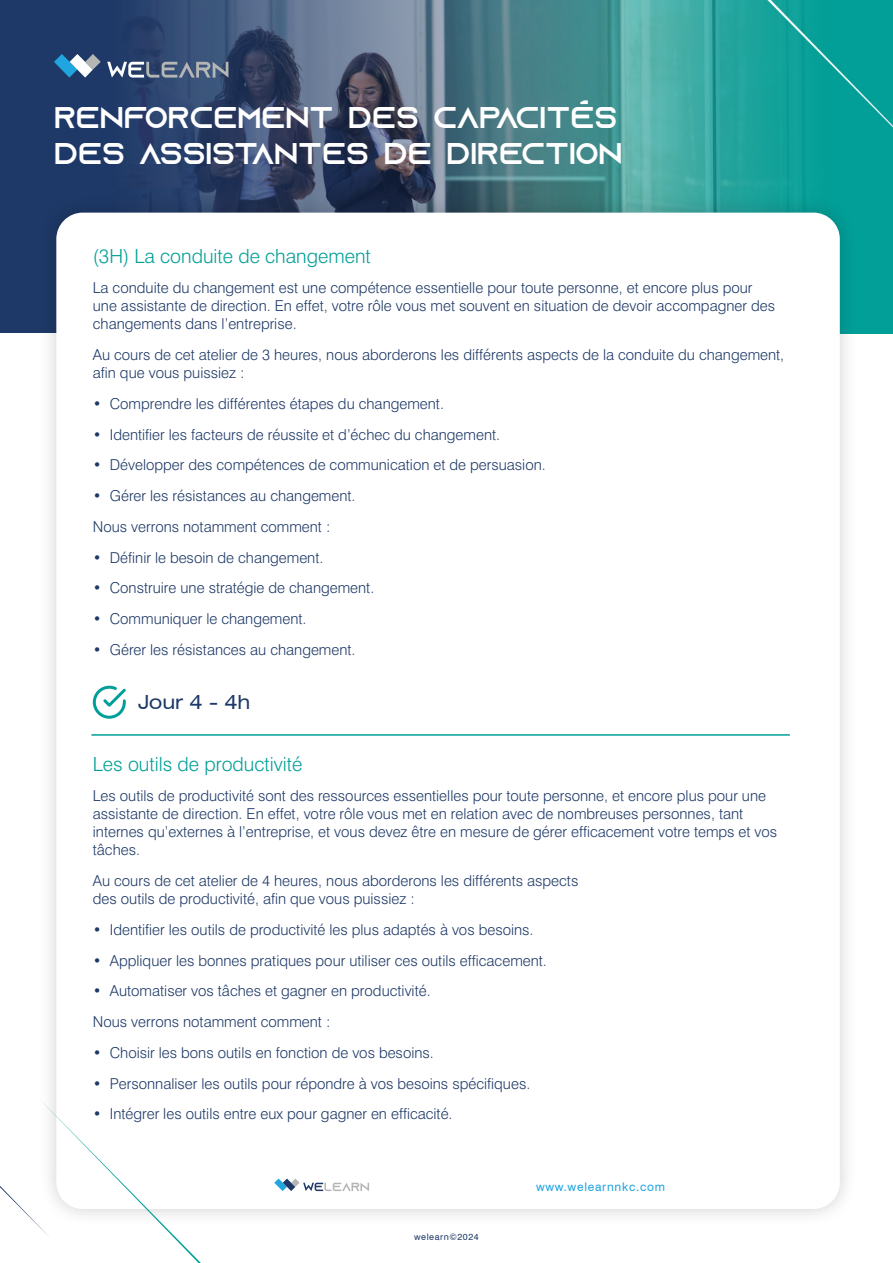
<style>
.page{position:relative;width:893px;height:1263px;background:#fff}
.page>*{position:absolute;margin:0;border:0;box-sizing:border-box;transform-origin:0 0}
.t1{font:30px/36px "Azonix";color:#fff}
.t2{font:300 19.5px "Swiss 721 BT";color:#009f97}
.t3{font:expanded 19.5px "Swiss 721 BT";color:#1e3967}
.t4{font:300 15px/18px "Swiss 721 BT";color:#1e3967}
.t5{font:12px "Swiss 721 BT";letter-spacing:.06em;color:#20a5df}
.t6{font:9px "Swiss 721 BT";letter-spacing:.06em;color:#1e3967}
</style>
<div class="page">
<div style="left:0;top:0;width:893px;height:334px;background:#1e3967"></div>
<img style="left:37px;top:0;width:856px;height:334px">
<svg style="left:54px;top:54px;width:47px;height:24px"></svg>
<svg style="left:107px;top:62px;width:121px;height:16px"></svg>
<div style="left:38px;top:194px;width:820px;height:1034px;background:#000;opacity:.19"></div>
<div style="left:56px;top:213px;width:784px;height:996px;background:#fff;border-radius:26px"></div>
<svg style="left:274px;top:1178px;width:95px;height:13px"></svg>
<svg style="left:580px;top:100px;width:8px;height:4px"></svg>
<svg style="left:0;top:1096px;width:201px;height:167px"></svg>
<hr style="left:91px;top:734px;width:699px;height:2px;background:#009f97">
<svg style="left:92px;top:685px;width:34px;height:34px"></svg>
<h1 class="t1" style="left:54px;top:101px;width:570px">RENFORCEMENT DES CAPACITÉS<br>DES ASSISTANTES DE DIRECTION</h1>
<h2 class="t2" style="left:93px;top:244px;width:279px">(3H) La conduite de changement</h2>
<p class="t4" style="left:93px;top:279px;width:684px">La conduite du changement est une compétence essentielle pour toute personne, et encore plus pour une assistante de direction. En effet, votre rôle vous met souvent en situation de devoir accompagner des changements dans l’entreprise.</p>
<p class="t4" style="left:93px;top:346px;width:693px">Au cours de cet atelier de 3 heures, nous aborderons les différents aspects de la conduite du changement, afin que vous puissiez :</p>
<p class="t4" style="left:93px;top:394px;width:353px">• Comprendre les différentes étapes du changement.</p>
<p class="t4" style="left:93px;top:425px;width:409px">• Identifier les facteurs de réussite et d’échec du changement.</p>
<p class="t4" style="left:93px;top:456px;width:454px">• Développer des compétences de communication et de persuasion.</p>
<p class="t4" style="left:93px;top:480px;width:264px;line-height:30.8px">• Gérer les résistances au changement.<br>Nous verrons notamment comment :</p>
<p class="t4" style="left:93px;top:548px;width:232px">• Définir le besoin de changement.</p>
<p class="t4" style="left:93px;top:579px;width:283px">• Construire une stratégie de changement.</p>
<p class="t4" style="left:93px;top:610px;width:215px">• Communiquer le changement.</p>
<p class="t4" style="left:93px;top:640px;width:264px">• Gérer les résistances au changement.</p>
<h2 class="t3" style="left:138px;top:690px;width:114px">Jour 4 - 4h</h2>
<h2 class="t2" style="left:93px;top:752px;width:211px">Les outils de productivité</h2>
<p class="t4" style="left:93px;top:787px;width:686px">Les outils de productivité sont des ressources essentielles pour toute personne, et encore plus pour une assistante de direction. En effet, votre rôle vous met en relation avec de nombreuses personnes, tant internes qu’externes à l’entreprise, et vous devez être en mesure de gérer efficacement votre temps et vos tâches.</p>
<p class="t4" style="left:93px;top:872px;width:487px">Au cours de cet atelier de 4 heures, nous aborderons les différents aspects des outils de productivité, afin que vous puissiez :</p>
<p class="t4" style="left:93px;top:920px;width:442px">• Identifier les outils de productivité les plus adaptés à vos besoins.</p>
<p class="t4" style="left:93px;top:951px;width:456px">• Appliquer les bonnes pratiques pour utiliser ces outils efficacement.</p>
<p class="t4" style="left:93px;top:975px;width:339px;line-height:30.8px">• Automatiser vos tâches et gagner en productivité.<br>Nous verrons notamment comment :</p>
<p class="t4" style="left:93px;top:1043px;width:343px">• Choisir les bons outils en fonction de vos besoins.</p>
<p class="t4" style="left:93px;top:1074px;width:439px">• Personnaliser les outils pour répondre à vos besoins spécifiques.</p>
<p class="t4" style="left:93px;top:1105px;width:361px">• Intégrer les outils entre eux pour gagner en efficacité.</p>
<p class="t6" style="left:414px;top:1231px;width:66px">welearn©2024</p>
<p class="t5" style="left:536px;top:1179px;width:131px">www.welearnnkc.com</p>
</div>
